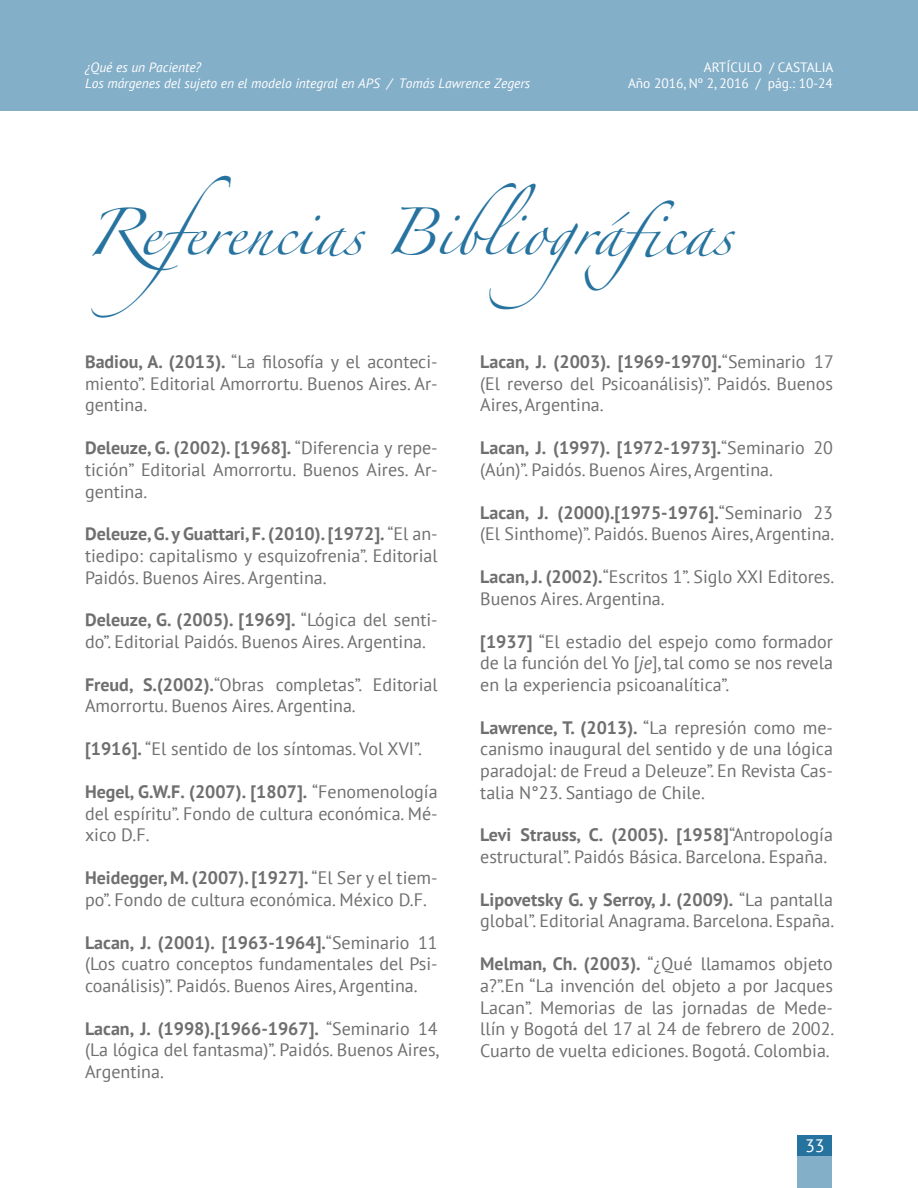
<style>
.page{position:relative;width:918px;height:1188px;background:#fff}
.page>*{position:absolute;margin:0;border:0;box-sizing:border-box;transform-origin:0 0}
.t1{font:42px "Zapfino";color:#2673a0}
.t2{font:18px/21.6px "PT Sans";color:#706f6f;text-align:justify}
.t3{font:18px "PT Sans";color:#fff}
.t4{font:italic 13.5px/16.2px "PT Sans";color:#fff}
.t5{font:13.5px/16.2px "PT Sans";color:#fff;text-align:right}
.s1{font-weight:700}
.s2{font-style:italic}
</style>
<div class="page">
<div style="left:0;top:0;width:918px;height:111px;background:#84afc9"></div>
<div style="left:798px;top:1135px;width:34px;height:53px;background:#84afc9"></div>
<div style="left:798px;top:1135px;width:34px;height:21px;background:#2673a0"></div>
<p class="t4" style="left:85px;top:60px;width:447px">¿Qué es un Paciente?<br>Los márgenes del sujeto en el modelo integral en APS / Tomás Lawrence Zegers</p>
<p class="t5" style="left:628px;top:60px;width:207px">ARTÍCULO / CASTALIA<br>Año 2016, Nº 2, 2016 / pág.: 10-24</p>
<h1 class="t1" style="left:85px;top:215px;width:649px">Referencias Bibliográficas</h1>
<p class="t2" style="left:85px;top:352px;width:354px"><span class="s1">Badiou, A. (2013).</span> “La filosofía y el aconteci&shy;miento”. Editorial Amorrortu. Buenos Aires. Ar&shy;gentina.</p>
<p class="t2" style="left:85px;top:438px;width:354px"><span class="s1">Deleuze, G. (2002). [1968].</span> “Diferencia y repe&shy;tición” Editorial Amorrortu. Buenos Aires. Ar&shy;gentina.</p>
<p class="t2" style="left:85px;top:524px;width:354px"><span class="s1">Deleuze, G. y Guattari, F. (2010). [1972].</span> “El an&shy;tiedipo: capitalismo y esquizofrenia”. Editorial Paidós. Buenos Aires. Argentina.</p>
<p class="t2" style="left:85px;top:610px;width:354px"><span class="s1">Deleuze, G. (2005). [1969].</span> “Lógica del senti&shy;do”. Editorial Paidós. Buenos Aires. Argentina.</p>
<p class="t2" style="left:85px;top:674px;width:354px"><span class="s1">Freud, S.(2002).</span>“Obras completas”. Editorial<br>Amorrortu. Buenos Aires. Argentina.</p>
<p class="t2" style="left:85px;top:739px;width:338px"><span class="s1">[1916].</span> “El sentido de los síntomas. Vol XVI”.</p>
<p class="t2" style="left:85px;top:782px;width:354px"><span class="s1">Hegel, G.W.F. (2007). [1807].</span> “Fenomenología del espíritu”. Fondo de cultura económica. Mé&shy;xico D.F.</p>
<p class="t2" style="left:85px;top:868px;width:354px"><span class="s1">Heidegger, M. (2007). [1927].</span> “El Ser y el tiem&shy;po”. Fondo de cultura económica. México D.F.</p>
<p class="t2" style="left:85px;top:932px;width:354px"><span class="s1">Lacan, J. (2001). [1963-1964].</span>“Seminario 11 (Los cuatro conceptos fundamentales del Psi&shy;coanálisis)”. Paidós. Buenos Aires, Argentina.</p>
<p class="t2" style="left:85px;top:1018px;width:356px"><span class="s1">Lacan, J. (1998).[1966-1967].</span> “Seminario 14 (La lógica del fantasma)”. Paidós. Buenos Aires, Argentina.</p>
<p class="t2" style="left:480px;top:352px;width:355px"><span class="s1">Lacan, J. (2003). [1969-1970].</span>“Seminario 17 (El reverso del Psicoanálisis)”. Paidós. Buenos Aires, Argentina.</p>
<p class="t2" style="left:480px;top:438px;width:354px"><span class="s1">Lacan, J. (1997). [1972-1973].</span>“Seminario 20 (Aún)”. Paidós. Buenos Aires, Argentina.</p>
<p class="t2" style="left:480px;top:502px;width:356px"><span class="s1">Lacan, J. (2000).[1975-1976].</span>“Seminario 23 (El Sinthome)”. Paidós. Buenos Aires, Argentina.</p>
<p class="t2" style="left:480px;top:567px;width:356px"><span class="s1">Lacan, J. (2002).</span>“Escritos 1”. Siglo XXI Editores.<br>Buenos Aires. Argentina.</p>
<p class="t2" style="left:480px;top:631px;width:354px"><span class="s1">[1937]</span> “El estadio del espejo como formador de la función del Yo [<span class="s2">je</span>], tal como se nos revela en la experiencia psicoanalítica”.</p>
<p class="t2" style="left:480px;top:717px;width:354px"><span class="s1">Lawrence, T. (2013).</span> “La represión como me&shy;canismo inaugural del sentido y de una lógica paradojal: de Freud a Deleuze”. En Revista Cas&shy;talia N°23. Santiago de Chile.</p>
<p class="t2" style="left:480px;top:825px;width:354px"><span class="s1">Levi Strauss, C. (2005). [1958]</span>“Antropología estructural”. Paidós Básica. Barcelona. España.</p>
<p class="t2" style="left:480px;top:889px;width:356px"><span class="s1">Lipovetsky G. y Serroy, J. (2009).</span> “La pantalla global”. Editorial Anagrama. Barcelona. España.</p>
<p class="t2" style="left:480px;top:954px;width:356px"><span class="s1">Melman, Ch. (2003).</span> “¿Qué llamamos objeto a?”.En “La invención del objeto a por Jacques Lacan”. Memorias de las jornadas de Mede&shy;llín y Bogotá del 17 al 24 de febrero de 2002.<br>Cuarto de vuelta ediciones. Bogotá. Colombia.</p>
<p class="t3" style="left:805px;top:1136px;width:21px">33</p>
</div>
